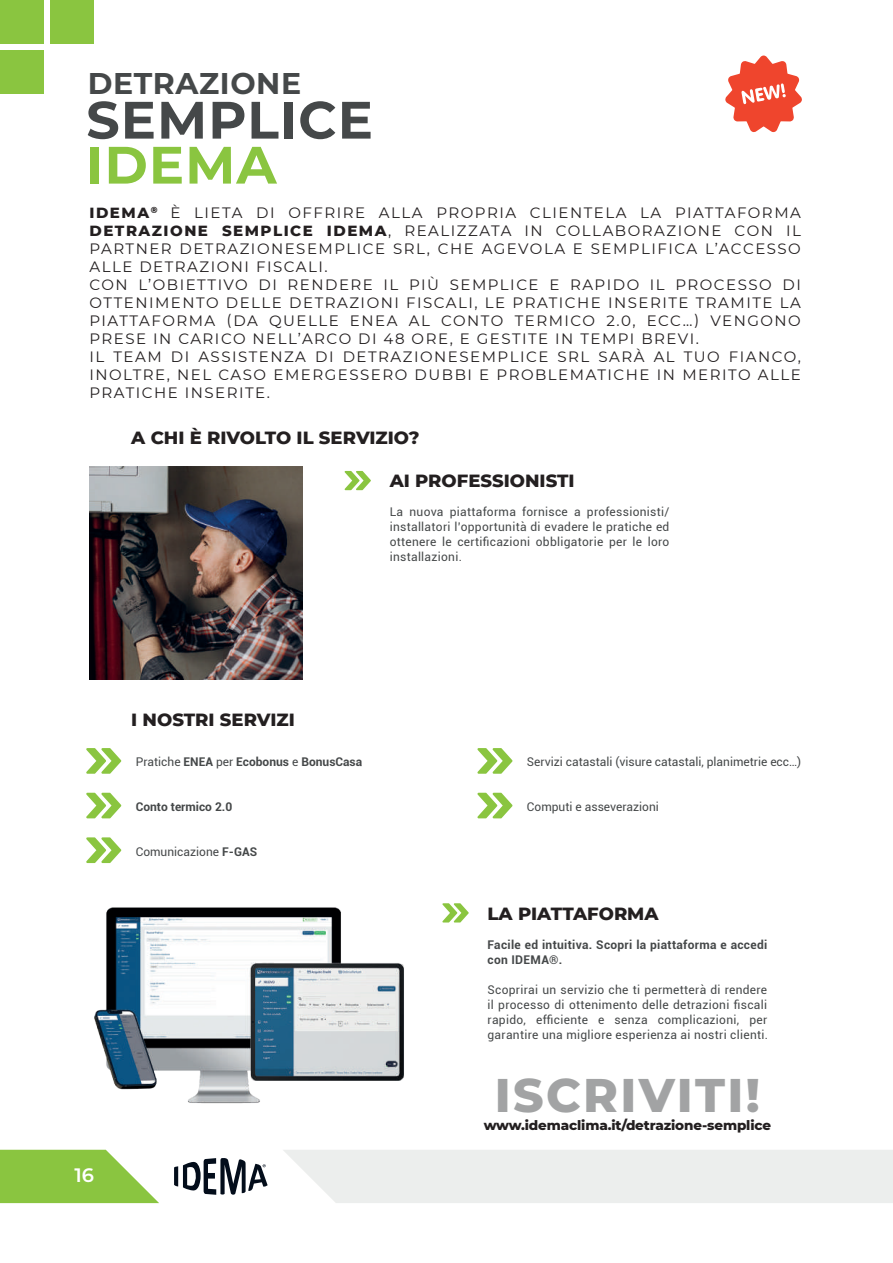
<style>
.page{position:relative;width:893px;height:1263px;background:#fff}
.page>*{position:absolute;margin:0;border:0;box-sizing:border-box;transform-origin:0 0}
.t1{font:700 52.5px "Montserrat";letter-spacing:.02em;color:#454849}
.t2{font:700 52.5px "Montserrat";letter-spacing:.02em;color:#8ac540}
.t3{font:800 47.25px "Montserrat";letter-spacing:.05em;color:rgb(69 72 73/.5)}
.t4{font:700 30px "Montserrat";letter-spacing:.02em;color:#454849}
.t5{font:600 19.5px "Montserrat";color:#fff}
.t6{font:800 18px "Montserrat";color:#231f20}
.t7{font:15px/18px "Montserrat";letter-spacing:.1em;color:#231f20}
.t8{font:800 13.5px "Montserrat";letter-spacing:-.01em;color:#231f20}
.t9{font:12px/15px "Roboto";letter-spacing:.025em;color:#454849;text-align:justify}
.t10{font:12px "Roboto";color:#454849}
.t11{font:700 12px/15px "Roboto";letter-spacing:.025em;color:#454849}
.t12{font:700 12px "Roboto";color:#454849}
.s1{font-weight:800}
.s2{font-weight:400}
.s3{font-weight:700}
</style>
<div class="page">
<div style="left:283px;top:1150px;width:610px;height:53px;background:#eceeed"></div>
<svg style="left:0;top:1150px;width:159px;height:53px"></svg>
<svg style="left:174px;top:1158px;width:94px;height:37px"></svg>
<div style="left:51px;top:0;width:43px;height:43px;background:#8ac540"></div>
<div style="left:0;top:0;width:43px;height:43px;background:#8ac540"></div>
<div style="left:0;top:51px;width:43px;height:43px;background:#8ac540"></div>
<img style="left:90px;top:467px;width:212px;height:212px">
<svg style="left:345px;top:471px;width:26px;height:19px"></svg>
<svg style="left:725px;top:56px;width:77px;height:76px"></svg>
<svg style="left:86px;top:748px;width:35px;height:26px"></svg>
<svg style="left:477px;top:748px;width:36px;height:26px"></svg>
<svg style="left:86px;top:793px;width:35px;height:25px"></svg>
<svg style="left:477px;top:793px;width:36px;height:25px"></svg>
<svg style="left:86px;top:837px;width:35px;height:26px"></svg>
<svg style="left:442px;top:903px;width:27px;height:19px"></svg>
<img style="left:94px;top:907px;width:310px;height:197px">
<h3 class="t4" style="left:88px;top:62px;width:215px">DETRAZIONE</h3>
<h1 class="t1" style="left:86px;top:82px;width:288px">SEMPLICE</h1>
<h1 class="t2" style="left:86px;top:127px;width:192px">IDEMA</h1>
<p class="t7" style="left:90px;top:203px;width:713px"><span class="s1">IDEMA</span><sup>®</sup> È LIETA DI OFFRIRE ALLA PROPRIA CLIENTELA LA PIATTAFORMA <span class="s1">DETRAZIONE SEMPLICE IDEMA</span>, REALIZZATA IN COLLABORAZIONE CON IL PARTNER DETRAZIONESEMPLICE SRL, CHE AGEVOLA E SEMPLIFICA L’ACCESSO ALLE DETRAZIONI FISCALI.<br>CON L’OBIETTIVO DI RENDERE IL PIÙ SEMPLICE E RAPIDO IL PROCESSO DI OTTENIMENTO DELLE DETRAZIONI FISCALI, LE PRATICHE INSERITE TRAMITE LA PIATTAFORMA (DA QUELLE ENEA AL CONTO TERMICO 2.0, ECC…) VENGONO PRESE IN CARICO NELL’ARCO DI 48 ORE, E GESTITE IN TEMPI BREVI.<br>IL TEAM DI ASSISTENZA DI DETRAZIONESEMPLICE SRL SARÀ AL TUO FIANCO, INOLTRE, NEL CASO EMERGESSERO DUBBI E PROBLEMATICHE IN MERITO ALLE PRATICHE INSERITE.</p>
<p class="t6" style="left:131px;top:425px;width:290px">A CHI È RIVOLTO IL SERVIZIO?</p>
<p class="t6" style="left:390px;top:468px;width:187px">AI PROFESSIONISTI</p>
<p class="t9" style="left:390px;top:504px;width:281px">La nuova piattaforma fornisce a professionisti/ installatori l’opportunità di evadere le pratiche ed ottenere le certificazioni obbligatorie per le loro installazioni.</p>
<p class="t6" style="left:131px;top:706px;width:165px">I NOSTRI SERVIZI</p>
<p class="t12" style="left:136px;top:754px;width:228px"><span class="s2">Pratiche</span> ENEA <span class="s2">per</span> Ecobonus <span class="s2">e</span> BonusCasa</p>
<p class="t10" style="left:527px;top:754px;width:276px">Servizi catastali (visure catastali, planimetrie ecc…)</p>
<p class="t12" style="left:136px;top:798px;width:98px">Conto termico 2.0</p>
<p class="t10" style="left:527px;top:798px;width:133px">Computi e asseverazioni</p>
<p class="t10" style="left:136px;top:843px;width:123px">Comunicazione <span class="s3">F-GAS</span></p>
<h3 class="t5" style="left:74px;top:1161px;width:21px">16</h3>
<p class="t6" style="left:487px;top:900px;width:173px">LA PIATTAFORMA</p>
<p class="t11" style="left:487px;top:936px;width:281px">Facile ed intuitiva. Scopri la piattaforma e accedi con IDEMA®.</p>
<p class="t9" style="left:487px;top:981px;width:282px">Scoprirai un servizio che ti permetterà di rendere il processo di ottenimento delle detrazioni fiscali rapido, efficiente e senza complicazioni, per garantire una migliore esperienza ai nostri clienti.</p>
<h2 class="t3" style="left:495px;top:1060px;width:267px">ISCRIVITI!</h2>
<p class="t8" style="left:484px;top:1116px;width:289px">www.idemaclima.it/detrazione-semplice</p>
</div>
